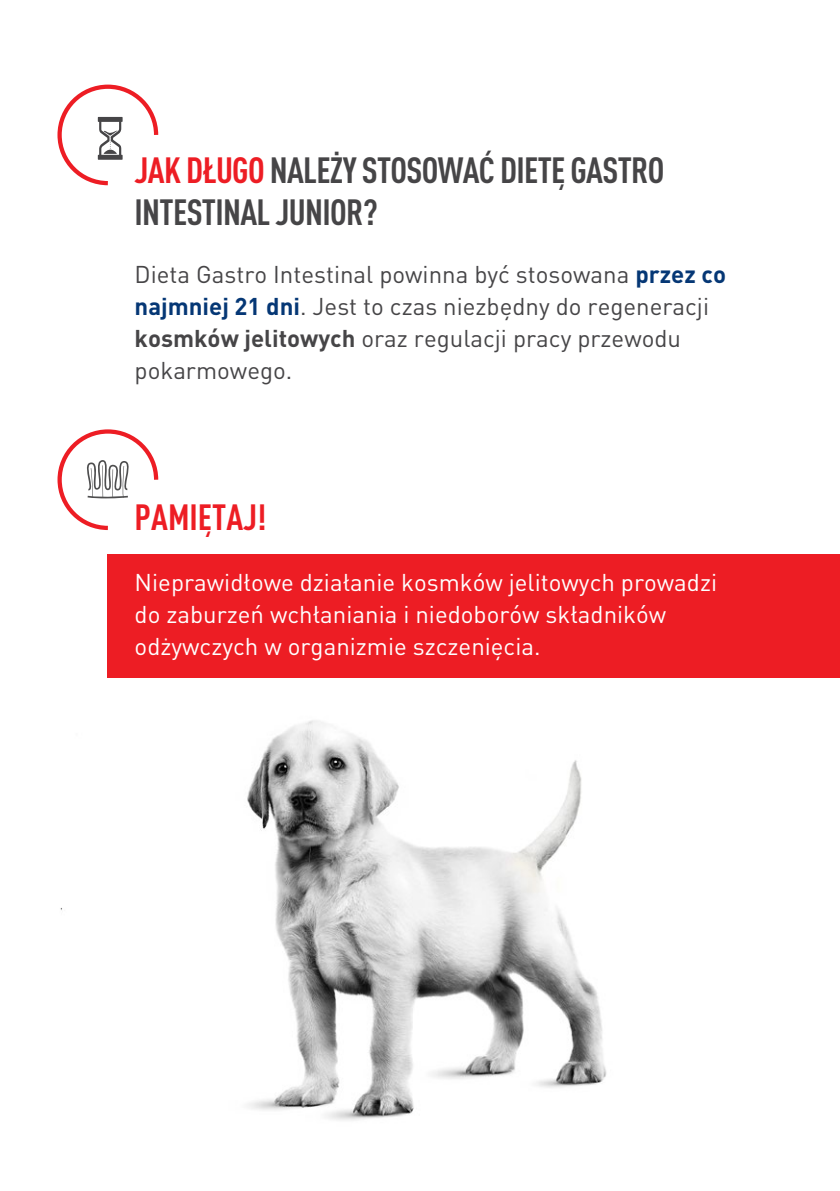
<style>
.page{position:relative;width:840px;height:1191px;background:#fff}
.page>*{position:absolute;margin:0;border:0;box-sizing:border-box;transform-origin:0 0}
.t1{font:700 condensed 36px/42px "DIN Pro";letter-spacing:-.02em;color:#464547}
.t2{font:700 condensed 36px "DIN Pro";color:#ed1d24}
.t3{font:24px/32px "DIN Pro";color:#464547}
.t4{font:24px/32px "DIN Pro";color:#fff}
.s1{color:#ed1d24}
.s2{font-weight:700;color:#053775}
.s3{font-weight:700}
</style>
<div class="page">
<div style="left:108px;top:554px;width:731px;height:124px;background:#ed1d24"></div>
<img style="left:60px;top:720px;width:547px;height:401px">
<svg style="left:57px;top:429px;width:102px;height:101px"></svg>
<svg style="left:57px;top:84px;width:102px;height:102px"></svg>
<h1 class="t1" style="left:134px;top:146px;width:531px"><span class="s1">JAK DŁUGO</span> NALEŻY STOSOWAĆ DIETĘ GASTRO<br>INTESTINAL JUNIOR?</h1>
<p class="t3" style="left:134px;top:257px;width:592px">Dieta Gastro Intestinal powinna być stosowana <span class="s2">przez co najmniej 21 dni</span>. Jest to czas niezbędny do regeneracji <span class="s3">kosmków jelitowych</span> oraz regulacji pracy przewodu pokarmowego.</p>
<h1 class="t2" style="left:134px;top:490px;width:133px">PAMIĘTAJ!</h1>
<p class="t4" style="left:134px;top:566px;width:583px">Nieprawidłowe działanie kosmków jelitowych prowadzi do zaburzeń wchłaniania i niedoborów składników odżywczych w organizmie szczenięcia.</p>
</div>
